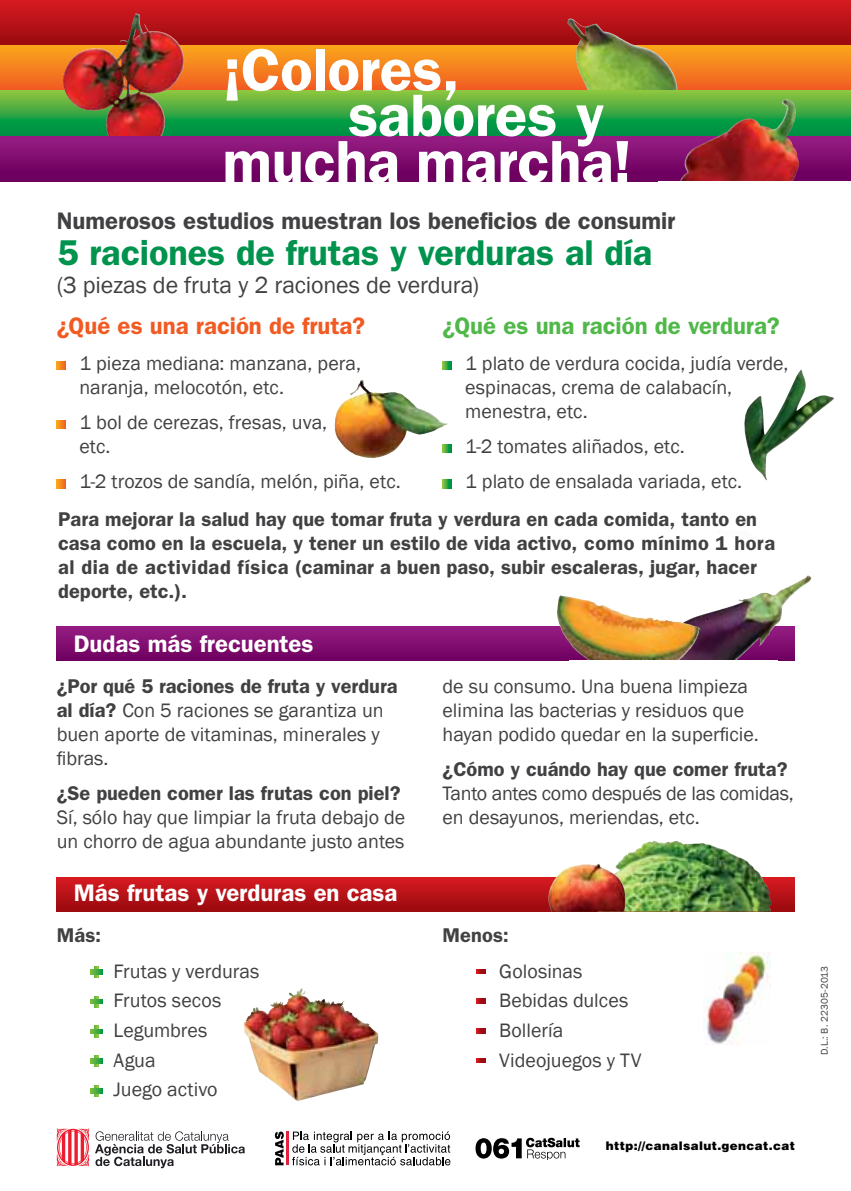
<style>
.page{position:relative;width:851px;height:1191px;background:#fff}
.page>*{position:absolute;margin:0;border:0;box-sizing:border-box;transform-origin:0 0}
.t1{font:600 60px/91.8px "Franklin Gothic";letter-spacing:-.005em;color:#fff}
.t2{font:600 36px "Franklin Gothic";color:#00934e}
.t3{font:600 24px "Franklin Gothic";color:#414042}
.t4{font:600 24px "Franklin Gothic";color:#fff}
.t5{font:24px "Franklin Gothic";letter-spacing:-.01em;color:#414042}
.t6{font:600 24px "Franklin Gothic";color:#50b848}
.t7{font:600 24px "Franklin Gothic";color:#f15a22}
.t8{font:20px/24px "Franklin Gothic";color:#414042}
.t9{font:600 20px/24px "Franklin Gothic";letter-spacing:.005em;color:#414042}
.t10{font:900 12px "Helvetica LT Std";letter-spacing:.03em;color:#000}
.t11{font:10px "Franklin Gothic";letter-spacing:.015em;color:#414042}
.s1{font-weight:600}
</style>
<div class="page">
<div style="left:0;top:0;width:850px;height:45px;background:linear-gradient(to bottom,#d71a22,#990b0f)"></div>
<div style="left:0;top:45px;width:850px;height:46px;background:linear-gradient(to bottom,#faa81b,#f15b23)"></div>
<img style="left:567px;top:19px;width:111px;height:72px">
<div style="left:57px;top:626px;width:737px;height:34px;background:linear-gradient(to bottom,#971e84,#700161)"></div>
<div style="left:57px;top:877px;width:737px;height:34px;background:linear-gradient(to bottom,#d91b22,#9a0b0f)"></div>
<svg style="left:0;top:91px;width:850px;height:45px;background:#3aa842"></svg>
<svg style="left:91px;top:966px;width:11px;height:11px"></svg>
<svg style="left:91px;top:996px;width:11px;height:11px"></svg>
<svg style="left:91px;top:1025px;width:11px;height:12px"></svg>
<svg style="left:91px;top:1055px;width:11px;height:11px"></svg>
<svg style="left:91px;top:1085px;width:11px;height:11px"></svg>
<svg style="left:476px;top:969px;width:9px;height:4px"></svg>
<svg style="left:476px;top:998px;width:9px;height:5px"></svg>
<svg style="left:476px;top:1028px;width:9px;height:5px"></svg>
<svg style="left:476px;top:1058px;width:9px;height:4px"></svg>
<img style="left:62px;top:13px;width:122px;height:123px">
<div style="left:0;top:136px;width:850px;height:45px;background:linear-gradient(to bottom,#971e84,#68005a)"></div>
<img style="left:678px;top:99px;width:121px;height:82px">
<img style="left:703px;top:952px;width:67px;height:92px">
<svg style="left:57px;top:361px;width:8px;height:8px"></svg>
<svg style="left:57px;top:420px;width:8px;height:9px"></svg>
<svg style="left:57px;top:480px;width:8px;height:8px"></svg>
<svg style="left:442px;top:361px;width:9px;height:8px"></svg>
<svg style="left:449px;top:444px;width:2px;height:9px"></svg>
<svg style="left:442px;top:480px;width:9px;height:8px"></svg>
<img style="left:618px;top:840px;width:154px;height:71px">
<img style="left:548px;top:863px;width:77px;height:48px">
<img style="left:334px;top:380px;width:115px;height:78px">
<img style="left:699px;top:575px;width:109px;height:86px">
<img style="left:556px;top:595px;width:143px;height:66px">
<div style="left:569px;top:660px;width:209px;height:42px;background:#fff"></div>
<img style="left:250px;top:988px;width:52px;height:27px">
<img style="left:744px;top:369px;width:90px;height:112px">
<svg style="left:95px;top:1131px;width:150px;height:37px"></svg>
<svg style="left:57px;top:1128px;width:32px;height:38px"></svg>
<svg style="left:292px;top:1131px;width:158px;height:34px"></svg>
<svg style="left:275px;top:1131px;width:9px;height:34px"></svg>
<hr style="left:286px;top:1131px;width:3px;height:34px;background:#e4203f">
<svg style="left:475px;top:1137px;width:104px;height:22px"></svg>
<h1 class="t1" style="left:222px;top:22px;width:411px">¡Colores, mucha marcha!</h1>
<h1 class="t1" style="left:348px;top:68px;width:257px">sabores y</h1>
<p class="t3" style="left:57px;top:207px;width:620px">Numerosos estudios muestran los beneficios de consumir</p>
<h2 class="t2" style="left:57px;top:231px;width:597px">5 raciones de frutas y verduras al día</h2>
<p class="t5" style="left:57px;top:270px;width:424px">(3 piezas de fruta y 2 raciones de verdura)</p>
<p class="t7" style="left:57px;top:312px;width:310px">¿Qué es una ración de fruta?</p>
<p class="t8" style="left:79px;top:351px;width:283px">1 pieza mediana: manzana, pera, naranja, melocotón, etc.</p>
<p class="t8" style="left:79px;top:410px;width:249px">1 bol de cerezas, fresas, uva, etc.</p>
<p class="t8" style="left:79px;top:470px;width:323px">1-2 trozos de sandía, melón, piña, etc.</p>
<p class="t6" style="left:442px;top:312px;width:338px">¿Qué es una ración de verdura?</p>
<p class="t8" style="left:465px;top:351px;width:325px">1 plato de verdura cocida, judía verde, espinacas, crema de calabacín, menestra, etc.</p>
<p class="t8" style="left:465px;top:429px;width:278px;line-height:35.4px">1-2 tomates aliñados, etc.<br>1 plato de ensalada variada, etc.</p>
<p class="t9" style="left:58px;top:507px;width:718px">Para mejorar la salud hay que tomar fruta y verdura en cada comida, tanto en casa como en la escuela, y tener un estilo de vida activo, como mínimo 1 hora al dia de actividad física (caminar a buen paso, subir escaleras, jugar, hacer deporte, etc.).</p>
<p class="t4" style="left:74px;top:629px;width:241px">Dudas más frecuentes</p>
<p class="t8" style="left:57px;top:674px;width:342px"><span class="s1">¿Por qué 5 raciones de fruta y verdura al día?</span> Con 5 raciones se garantiza un buen aporte de vitaminas, minerales y fibras.</p>
<p class="t9" style="left:57px;top:780px;width:345px">¿Se pueden comer las frutas con piel?</p>
<p class="t8" style="left:57px;top:806px;width:350px">Sí, sólo hay que limpiar la fruta debajo de un chorro de agua abundante justo antes</p>
<p class="t4" style="left:74px;top:879px;width:325px">Más frutas y verduras en casa</p>
<p class="t9" style="left:57px;top:923px;width:46px">Más:</p>
<p class="t8" style="left:113px;top:956px;width:147px;line-height:29.6px">Frutas y verduras<br>Frutos secos<br>Legumbres<br>Agua<br>Juego activo</p>
<p class="t8" style="left:442px;top:674px;width:318px">de su consumo. Una buena limpieza elimina las bacterias y residuos que hayan podido quedar en la superficie.</p>
<p class="t9" style="left:442px;top:756px;width:346px">¿Cómo y cuándo hay que comer fruta?</p>
<p class="t8" style="left:442px;top:782px;width:353px">Tanto antes como después de las comidas, en desayunos, meriendas, etc.</p>
<p class="t9" style="left:442px;top:923px;width:68px">Menos:</p>
<p class="t8" style="left:499px;top:956px;width:144px;line-height:29.6px">Golosinas<br>Bebidas dulces<br>Bollería<br>Videojuegos y TV</p>
<p class="t10" style="left:605px;top:1137px;width:191px">http://canalsalut.gencat.cat</p>
<p class="t11" style="left:818px;top:1055px;width:91px;rotate:-90deg">D.L.: B. 22305-2013</p>
</div>
